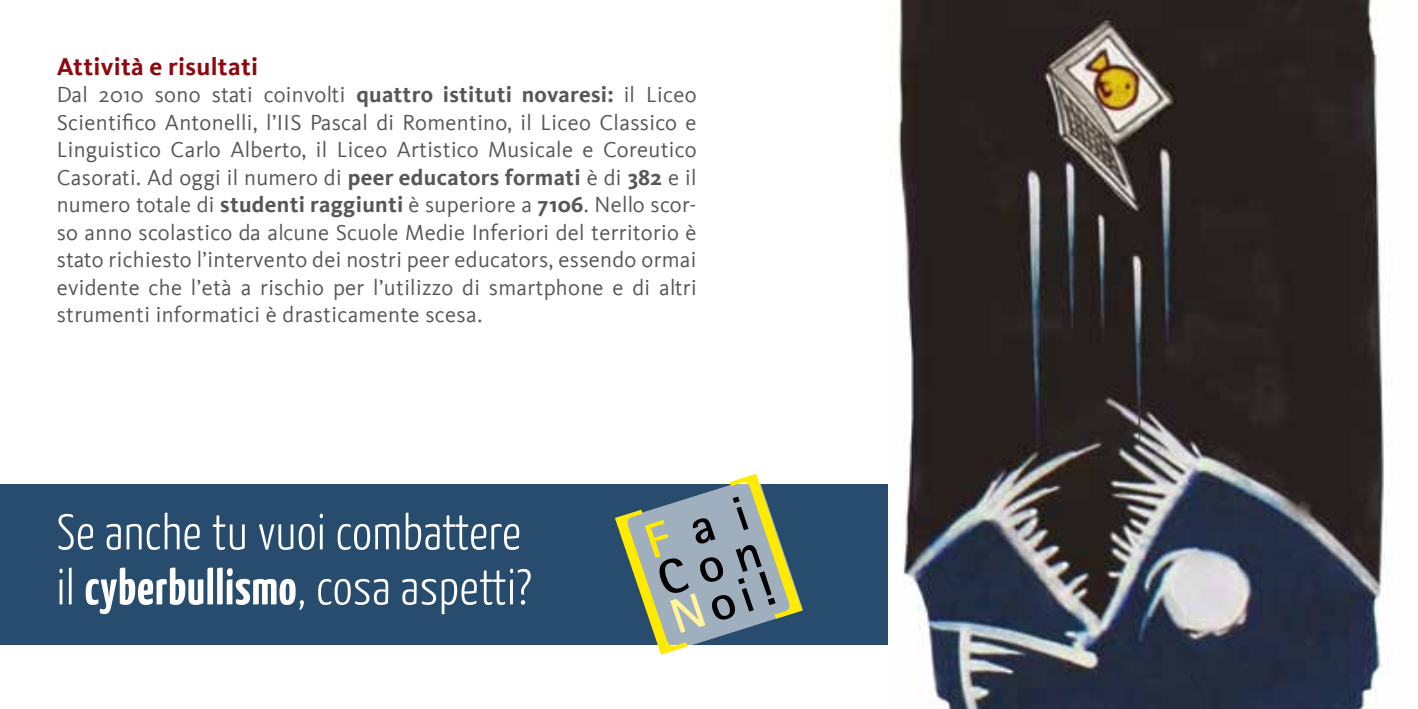
<style>
.page{position:relative;width:1418px;height:709px;background:#fff}
.page>*{position:absolute;margin:0;border:0;box-sizing:border-box;transform-origin:0 0}
.t1{font:300 50px/55px "Yanone Kaffeesatz";letter-spacing:.015em;color:#fff}
.t2{font:700 25px "Kievit";letter-spacing:.015em;color:#8e080e}
.t3{font:22.5px/27.5px "Kievit";letter-spacing:.015em;color:#575756;text-align:justify}
.s1{font-weight:700}
</style>
<div class="page">
<div style="left:0;top:484px;width:888px;height:160px;background:#284c6d"></div>
<img style="left:898px;top:0;width:487px;height:709px">
<svg style="left:615px;top:474px;width:188px;height:180px"></svg>
<p class="t2" style="left:57px;top:52px;width:203px">Attività e risultati</p>
<p class="t3" style="left:57px;top:81px;width:641px">Dal 2010 sono stati coinvolti <span class="s1">quattro istituti novaresi:</span> il Liceo Scientifico Antonelli, l’IIS Pascal di Romentino, il Liceo Classico e Linguistico Carlo Alberto, il Liceo Artistico Musicale e Coreutico Casorati. Ad oggi il numero di <span class="s1">peer educators formati</span> è di <span class="s1">382</span> e il numero totale di <span class="s1">studenti raggiunti</span> è superiore a <span class="s1">7106</span>. Nello scor&shy;so anno scolastico da alcune Scuole Medie Inferiori del territorio è stato richiesto l’intervento dei nostri peer educators, essendo ormai evidente che l’età a rischio per l’utilizzo di smartphone e di altri strumenti informatici è drasticamente scesa.</p>
<h1 class="t1" style="left:57px;top:503px;width:476px">Se anche tu vuoi combattere il <span class="s1">cyberbullismo</span>, cosa aspetti?</h1>
</div>
